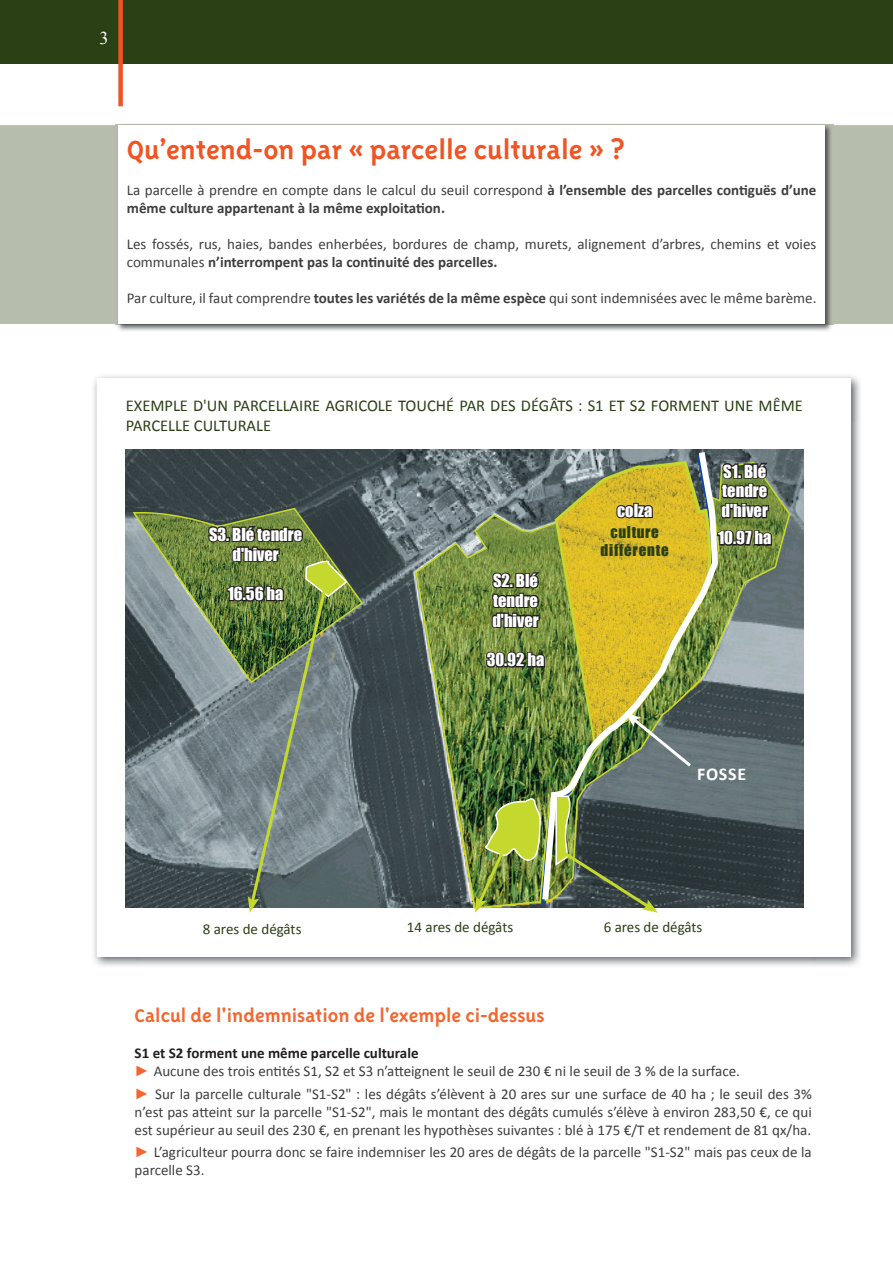
<style>
.page{position:relative;width:893px;height:1263px;background:#fff}
.page>*{position:absolute;margin:0;border:0;box-sizing:border-box;transform-origin:0 0}
.t1{font:700 30px "Triplex Sans OT";color:#f15422}
.t2{font:700 21px "Triplex Sans OT";color:#f26730}
.t3{font:700 18px "Calibri";letter-spacing:.04em;color:#fff}
.t4{font:18px "Times New Roman";color:#fff}
.t5{font:16.5px/19.8px "Calibri";color:#2c4015}
.t6{font:16.5px/19.8px "Impact";color:#fff;text-align:justify}
.t7{font:15px/18px "Calibri";color:#3e3e3f}
.t8{font:700 15px/18px "Calibri";color:#3e3e3f}
.t9{font:15px "Calibri";color:#2c4015}
.t10{font:15px/18px "Impact";letter-spacing:.05em;color:#2c4015;text-align:center}
.s1{font-weight:400}
.s2{font-weight:700}
.s3{font-weight:700;color:#231f20}
.s4{font-family:"Arial";color:#f26730}
</style>
<div class="page">
<div style="left:0;top:125px;width:893px;height:199px;background:#b7bdad"></div>
<img style="left:116px;top:124px;width:717px;height:207px">
<div style="left:118px;top:125px;width:707px;height:199px;background:#fff"></div>
<div style="left:0;top:0;width:893px;height:63px;background:#2c4015"></div>
<div style="left:118px;top:0;width:5px;height:106px;background:#f15422"></div>
<img style="left:93px;top:375px;width:767px;height:47px">
<img style="left:93px;top:422px;width:49px;height:544px">
<img style="left:811px;top:422px;width:49px;height:544px">
<div style="left:97px;top:379px;width:753px;height:578px;background:#fff"></div>
<img style="left:126px;top:450px;width:678px;height:458px">
<img style="left:414px;top:513px;width:130px;height:396px">
<svg style="left:544px;top:461px;width:247px;height:447px;background:#616f69"></svg>
<img style="left:539px;top:449px;width:182px;height:457px">
<svg style="left:625px;top:712px;width:69px;height:57px;background:#6b7c6e"></svg>
<svg style="left:484px;top:570px;width:62px;height:99px;background:#576534"></svg>
<svg style="left:615px;top:503px;width:39px;height:17px"></svg>
<svg style="left:716px;top:461px;width:57px;height:92px;background:#515d36"></svg>
<svg style="left:132px;top:324px;width:232px;height:589px"></svg>
<img style="left:475px;top:794px;width:67px;height:119px">
<svg style="left:555px;top:795px;width:103px;height:118px;background:#525f4c"></svg>
<p class="t4" style="left:99px;top:26px;width:10px">3</p>
<h1 class="t1" style="left:127px;top:134px;width:499px">Qu’entend-on par « parcelle culturale » ?</h1>
<p class="t8" style="left:127px;top:180px;width:691px"><span class="s1">La parcelle à prendre en compte dans le calcul du seuil correspond</span> à l’ensemble des parcelles contiguës d’une même culture appartenant à la même exploitation.</p>
<p class="t7" style="left:127px;top:234px;width:691px">Les fossés, rus, haies, bandes enherbées, bordures de champ, murets, alignement d’arbres, chemins et voies communales <span class="s2">n’interrompent pas la continuité des parcelles.</span></p>
<p class="t7" style="left:127px;top:288px;width:691px">Par culture, il faut comprendre <span class="s2">toutes les variétés de la même espèce</span> qui sont indemnisées avec le même barème.</p>
<p class="t5" style="left:126px;top:395px;width:679px">EXEMPLE D'UN PARCELLAIRE AGRICOLE TOUCHÉ PAR DES DÉGÂTS : S1 ET S2 FORMENT UNE MÊME<br>PARCELLE CULTURALE</p>
<p class="t6" style="left:721px;top:461px;width:48px">S1. Blé tendre d'hiver</p>
<p class="t6" style="left:617px;top:500px;width:37px">colza</p>
<p class="t10" style="left:601px;top:523px;width:70px">culture différente</p>
<p class="t6" style="left:209px;top:524px;width:95px">S3. Blé tendre</p>
<p class="t6" style="left:718px;top:528px;width:55px">10.97 ha</p>
<p class="t6" style="left:232px;top:544px;width:48px">d'hiver</p>
<p class="t6" style="left:228px;top:583px;width:57px">16.56 ha</p>
<p class="t6" style="left:492px;top:570px;width:48px">S2. Blé tendre d'hiver</p>
<p class="t6" style="left:487px;top:649px;width:59px">30.92 ha</p>
<p class="t3" style="left:697px;top:763px;width:50px">FOSSE</p>
<p class="t9" style="left:203px;top:919px;width:100px">8 ares de dégâts</p>
<p class="t9" style="left:407px;top:918px;width:108px">14 ares de dégâts</p>
<p class="t9" style="left:604px;top:918px;width:100px">6 ares de dégâts</p>
<h2 class="t2" style="left:135px;top:1004px;width:411px">Calcul de l'indemnisation de l'exemple ci-dessus</h2>
<p class="t7" style="left:135px;top:1043px;width:607px"><span class="s3">S1 et S2 forment une même parcelle culturale<br></span><span class="s4">►</span> Aucune des trois entités S1, S2 et S3 n’atteignent le seuil de 230 € ni le seuil de 3 % de la surface.</p>
<p class="t7" style="left:135px;top:1084px;width:679px;text-align:justify"><span class="s4">►</span> Sur la parcelle culturale "S1-S2" : les dégâts s’élèvent à 20 ares sur une surface de 40 ha ; le seuil des 3% n’est pas atteint sur la parcelle "S1-S2", mais le montant des dégâts cumulés s’élève à environ 283,50 €, ce qui est supérieur au seuil des 230 €, en prenant les hypothèses suivantes : blé à 175 €/T et rendement de 81 qx/ha.</p>
<p class="t7" style="left:135px;top:1142px;width:679px"><span class="s4">►</span> L’agriculteur pourra donc se faire indemniser les 20 ares de dégâts de la parcelle "S1-S2" mais pas ceux de la parcelle S3.</p>
</div>
